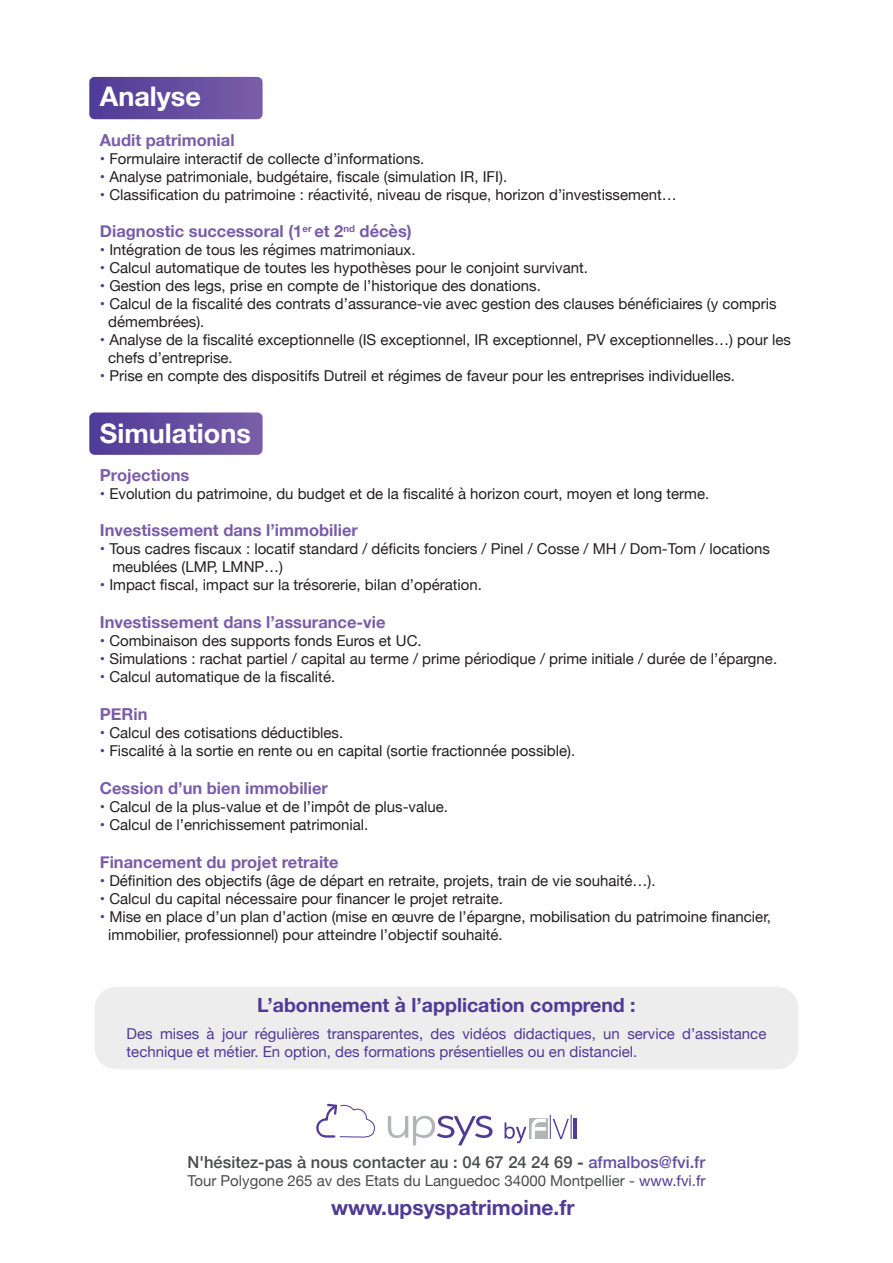
<style>
.page{position:relative;width:893px;height:1263px;background:#fff}
.page>*{position:absolute;margin:0;border:0;box-sizing:border-box;transform-origin:0 0}
.t1{font:700 27px "Helvetica Neue";color:#fff}
.t2{font:700 21px "Helvetica Neue";color:#4f3a96}
.t3{font:700 19.5px "Helvetica Neue";color:#4f3a96}
.t4{font:700 16.5px "Helvetica Neue";color:#7a5da8}
.t5{font:500 16.5px "Helvetica Neue";color:#4b4c4d}
.t6{font:15px/18px "Helvetica Neue";color:#231f20}
.t7{font:15px/18px "Helvetica Neue";color:#4f3a96}
.t8{font:15px "Helvetica Neue";color:#4b4c4d}
.s1{color:#4f3a96}
.s2{font-weight:700}
.s3{color:#6452a2}
.s4{color:#503a97}
</style>
<div class="page">
<svg style="left:89px;top:412px;width:174px;height:43px;background:#6750a1"></svg>
<svg style="left:89px;top:77px;width:174px;height:42px;background:#654d9f"></svg>
<div style="left:95px;top:987px;width:703px;height:82px;background:#ededee;border-radius:21px"></div>
<svg style="left:505px;top:1122px;width:21px;height:21px"></svg>
<div style="left:529px;top:1119px;width:19px;height:20px;background:linear-gradient(to bottom,#b4b8bb,#d9dbdc)"></div>
<svg style="left:532px;top:1115px;width:40px;height:24px"></svg>
<hr style="left:573px;top:1119px;width:4px;height:20px;background:#503b97">
<svg style="left:316px;top:1104px;width:59px;height:34px"></svg>
<svg style="left:388px;top:1116px;width:105px;height:29px"></svg>
<h1 class="t1" style="left:100px;top:75px;width:102px">Analyse</h1>
<p class="t4" style="left:100px;top:127px;width:136px">Audit patrimonial</p>
<p class="t6" style="left:100px;top:150px;width:326px"><span class="s1">•</span> Formulaire interactif de collecte d’informations.</p>
<p class="t6" style="left:100px;top:168px;width:409px"><span class="s1">•</span> Analyse patrimoniale, budgétaire, fiscale (simulation IR, IFI).</p>
<p class="t6" style="left:100px;top:186px;width:579px"><span class="s1">•</span> Classification du patrimoine : réactivité, niveau de risque, horizon d’investissement…</p>
<p class="t4" style="left:100px;top:219px;width:313px">Diagnostic successoral (1<sup>er</sup> et 2<sup>nd</sup> décès)</p>
<p class="t6" style="left:100px;top:242px;width:317px"><span class="s1">•</span> Intégration de tous les régimes matrimoniaux.</p>
<p class="t6" style="left:100px;top:260px;width:490px"><span class="s1">•</span> Calcul automatique de toutes les hypothèses pour le conjoint survivant.</p>
<p class="t6" style="left:100px;top:278px;width:442px"><span class="s1">•</span> Gestion des legs, prise en compte de l’historique des donations.</p>
<p class="t6" style="left:108px;top:296px;width:670px;text-indent:-8px"><span class="s1">•</span> Calcul de la fiscalité des contrats d’assurance-vie avec gestion des clauses bénéficiaires (y compris démembrées).</p>
<p class="t6" style="left:108px;top:332px;width:684px;text-indent:-8px"><span class="s1">•</span> Analyse de la fiscalité exceptionnelle (IS exceptionnel, IR exceptionnel, PV exceptionnelles…) pour les chefs d’entreprise.</p>
<p class="t6" style="left:100px;top:368px;width:637px"><span class="s1">•</span> Prise en compte des dispositifs Dutreil et régimes de faveur pour les entreprises individuelles.</p>
<h1 class="t1" style="left:100px;top:412px;width:152px">Simulations</h1>
<p class="t4" style="left:100px;top:462px;width:91px">Projections</p>
<p class="t6" style="left:100px;top:485px;width:611px"><span class="s1">•</span> Evolution du patrimoine, du budget et de la fiscalité à horizon court, moyen et long terme.</p>
<p class="t4" style="left:100px;top:517px;width:260px">Investissement dans l’immobilier</p>
<p class="t6" style="left:112px;top:541px;width:659px;text-indent:-13px"><span class="s1">•</span> Tous cadres fiscaux : locatif standard / déficits fonciers / Pinel / Cosse / MH / Dom-Tom / locations meublées (LMP, LMNP…)</p>
<p class="t6" style="left:100px;top:577px;width:383px"><span class="s1">•</span> Impact fiscal, impact sur la trésorerie, bilan d’opération.</p>
<p class="t4" style="left:100px;top:609px;width:287px">Investissement dans l’assurance-vie</p>
<p class="t6" style="left:100px;top:633px;width:323px"><span class="s1">•</span> Combinaison des supports fonds Euros et UC.</p>
<p class="t6" style="left:100px;top:651px;width:679px"><span class="s1">•</span> Simulations : rachat partiel / capital au terme / prime périodique / prime initiale / durée de l’épargne.</p>
<p class="t6" style="left:100px;top:669px;width:237px"><span class="s1">•</span> Calcul automatique de la fiscalité.</p>
<p class="t4" style="left:100px;top:701px;width:49px">PERin</p>
<p class="t6" style="left:100px;top:724px;width:245px"><span class="s1">•</span> Calcul des cotisations déductibles.</p>
<p class="t6" style="left:100px;top:742px;width:477px"><span class="s1">•</span> Fiscalité à la sortie en rente ou en capital (sortie fractionnée possible).</p>
<p class="t4" style="left:100px;top:775px;width:230px">Cession d’un bien immobilier</p>
<p class="t6" style="left:100px;top:798px;width:350px"><span class="s1">•</span> Calcul de la plus-value et de l’impôt de plus-value.</p>
<p class="t6" style="left:100px;top:816px;width:270px"><span class="s1">•</span> Calcul de l’enrichissement patrimonial.</p>
<p class="t4" style="left:100px;top:849px;width:240px">Financement du projet retraite</p>
<p class="t6" style="left:100px;top:872px;width:557px"><span class="s1">•</span> Définition des objectifs (âge de départ en retraite, projets, train de vie souhaité…).</p>
<p class="t6" style="left:100px;top:890px;width:405px"><span class="s1">•</span> Calcul du capital nécessaire pour financer le projet retraite.</p>
<p class="t6" style="left:108px;top:908px;width:664px;text-indent:-8px"><span class="s1">•</span> Mise en place d’un plan d’action (mise en œuvre de l’épargne, mobilisation du patrimoine financier, immobilier, professionnel) pour atteindre l’objectif souhaité.</p>
<h3 class="t3" style="left:257px;top:989px;width:380px">L’abonnement à l’application comprend :</h3>
<p class="t7" style="left:127px;top:1025px;width:641px">Des mises à jour régulières transparentes, des vidéos didactiques, un service d’assistance technique et métier. En option, des formations présentielles ou en distanciel.</p>
<p class="t5" style="left:188px;top:1149px;width:519px">N'hésitez-pas à nous contacter au : 04 67 24 24 69 <span class="s2">-</span> <span class="s3">afmalbos@fvi.fr</span></p>
<p class="t8" style="left:188px;top:1170px;width:519px">Tour Polygone 265 av des Etats du Languedoc 34000 Montpellier - <span class="s4">www.fvi.fr</span></p>
<h2 class="t2" style="left:331px;top:1190px;width:245px">www.upsyspatrimoine.fr</h2>
</div>
